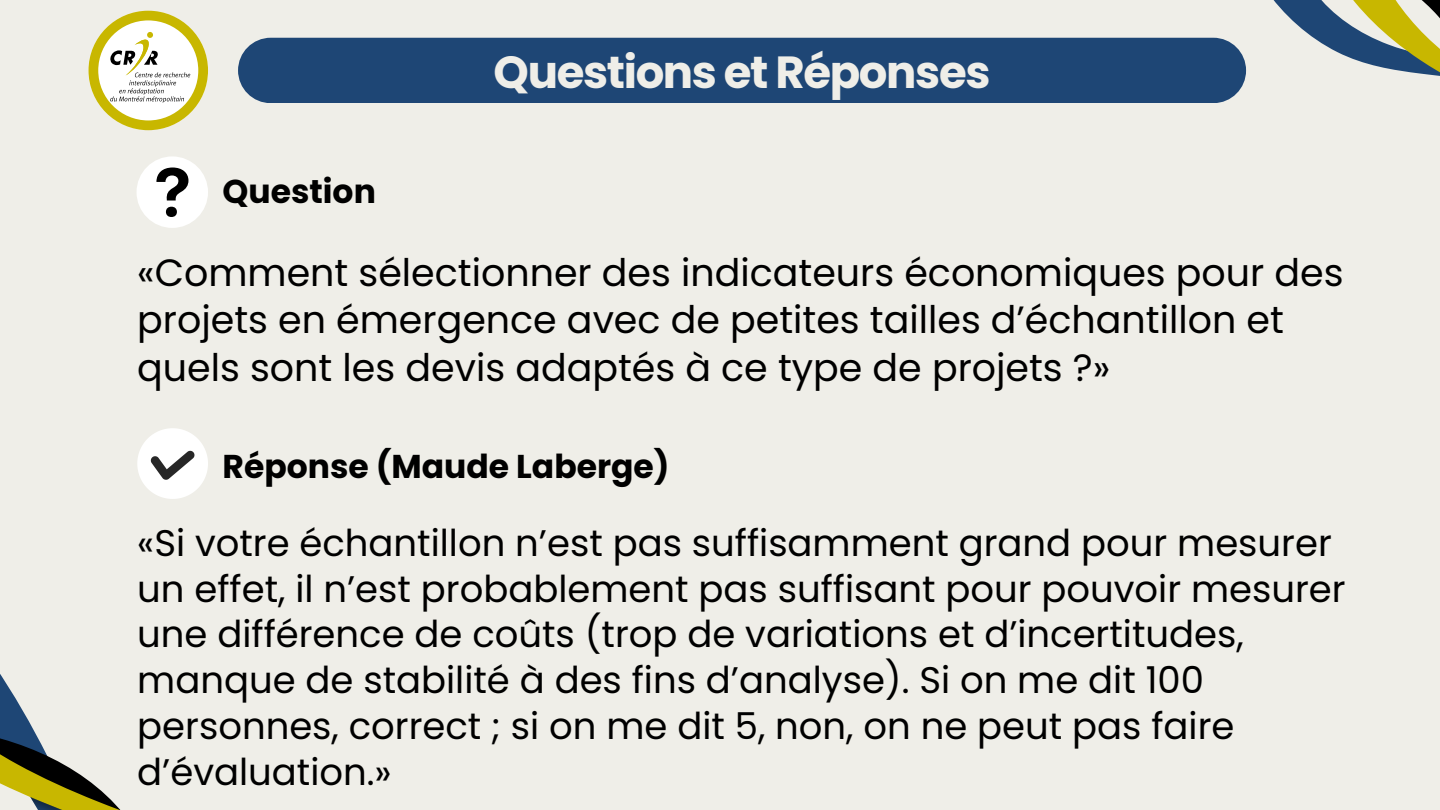
<style>
.page{position:relative;width:1440px;height:810px;background:#efeee8}
.page>*{position:absolute;margin:0;border:0;box-sizing:border-box;transform-origin:0 0}
.t1{font:700 45px "Poppins";letter-spacing:-.03em;color:#efeee8}
.t2{font:38px/47.2px "Poppins";color:#000}
.t3{font:37px/45.8px "Poppins";color:#000}
.t4{font:700 33px "Poppins";color:#000}
</style>
<div class="page">
<svg style="left:88px;top:11px;width:120px;height:119px"></svg>
<div style="left:238px;top:38px;width:1008px;height:65px;background:#1e4675;border-radius:33px"></div>
<svg style="left:0;top:674px;width:121px;height:136px"></svg>
<svg style="left:26px;top:784px;width:64px;height:26px;background:#9c9316"></svg>
<svg style="left:1231px;top:0;width:209px;height:98px"></svg>
<svg style="left:137px;top:428px;width:71px;height:71px"></svg>
<div style="left:137px;top:156px;width:71px;height:72px;background:#fff;border-radius:50%"></div>
<svg style="left:156px;top:168px;width:32px;height:49px"></svg>
<p class="t4" style="left:223px;top:168px;width:155px">Question</p>
<p class="t1" style="left:494px;top:41px;width:498px">Questions et Réponses</p>
<p class="t2" style="left:137px;top:249px;width:1208px">«Comment sélectionner des indicateurs économiques pour des projets en émergence avec de petites tailles d’échantillon et quels sont les devis adaptés à ce type de projets ?»</p>
<p class="t4" style="left:223px;top:444px;width:449px">Réponse (Maude Laberge)</p>
<p class="t3" style="left:137px;top:520px;width:1210px">«Si votre échantillon n’est pas suffisamment grand pour mesurer un effet, il n’est probablement pas suffisant pour pouvoir mesurer une différence de coûts (trop de variations et d’incertitudes, manque de stabilité à des fins d’analyse). Si on me dit 100 personnes, correct ; si on me dit 5, non, on ne peut pas faire d’évaluation.»</p>
</div>
